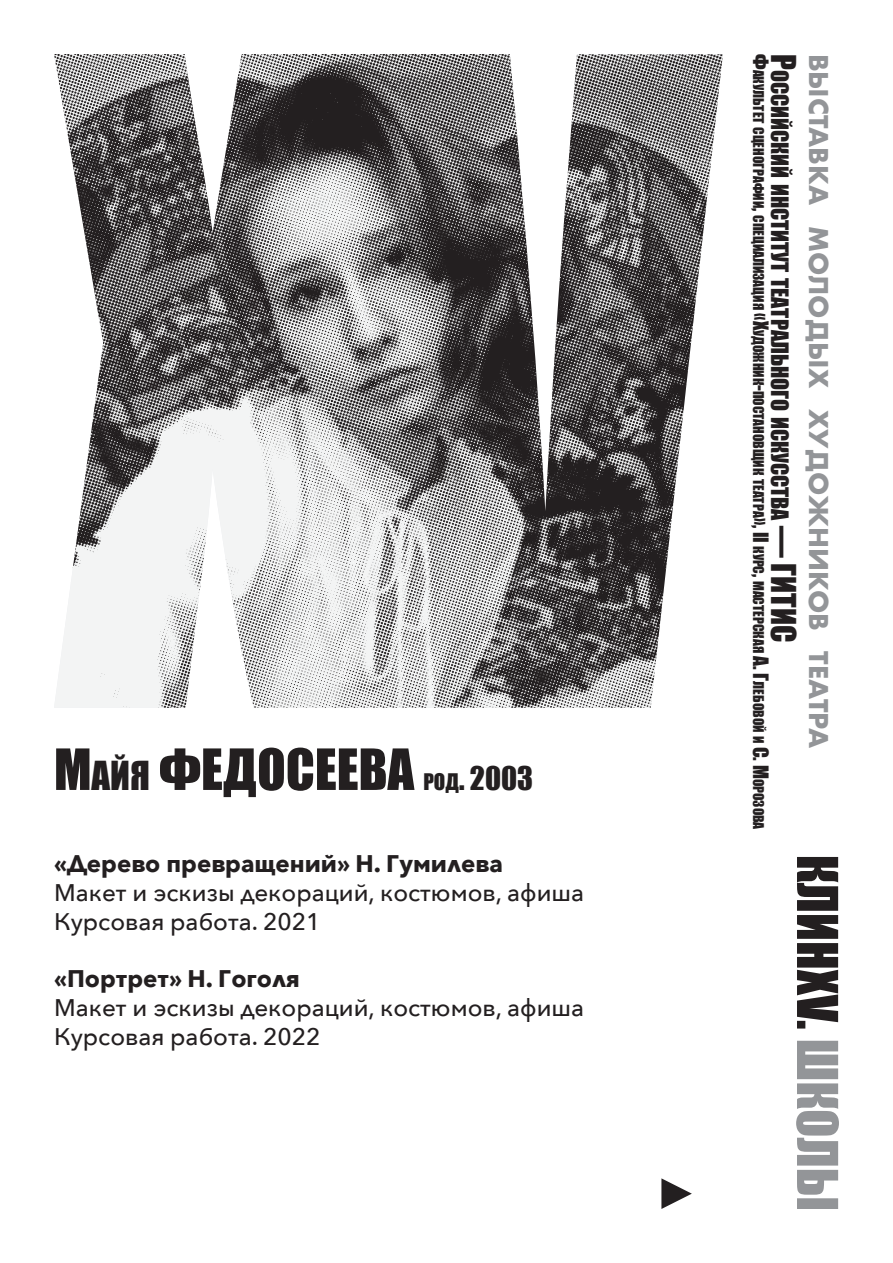
<style>
.page{position:relative;width:893px;height:1263px;background:#fff}
.page>*{position:absolute;margin:0;border:0;box-sizing:border-box;transform-origin:0 0}
.t1{font:52.5px "Impact";color:#231f20}
.t2{font:30px "Impact";color:#231f20}
.t3{font:700 25.2px "Futura";color:#939598}
.t4{font:500 24px/28.8px "Avenir Next";color:#231f20}
.t5{font:700 24px "Avenir Next";color:#231f20}
.t6{font:22.05px "Impact";color:#231f20}
.t7{font:13.65px "Impact";color:#231f20}
.s1{font-size:36.75px}
.s2{font-size:21px}
.s3{font-size:19.5px}
.s4{font-size:31.5px}
</style>
<div class="page">
<img style="left:54px;top:54px;width:669px;height:654px">
<svg style="left:796px;top:1041px;width:43px;height:168px"></svg>
<svg style="left:797px;top:857px;width:41px;height:171px"></svg>
<svg style="left:661px;top:1178px;width:31px;height:31px"></svg>
<h1 class="t1" style="left:54px;top:729px;width:135px">М<span class="s1">айя</span> ФЕДОСЕЕВА</h1>
<p class="t2" style="left:423px;top:755px;width:111px"><span class="s2">род</span>. 2003</p>
<p class="t5" style="left:54px;top:843px;width:451px">«Дерево превращений» Н. Гумилева</p>
<p class="t4" style="left:54px;top:877px;width:532px">Макет и эскизы декораций, костюмов, афиша<br>Курсовая работа. 2021</p>
<p class="t5" style="left:54px;top:958px;width:247px">«Портрет» Н. Гоголя</p>
<p class="t4" style="left:54px;top:992px;width:532px">Макет и эскизы декораций, костюмов, афиша<br>Курсовая работа. 2022</p>
<p class="t7" style="left:769px;top:54px;width:777px;rotate:90deg"><span class="s3">Ф</span>акультет сценографии<span class="s3">,</span> специализация <span class="s3">«Х</span>удожник<span class="s3">-</span>постановщик театра<span class="s3">», II</span> курс<span class="s3">,</span> мастерская <span class="s3">А. Г</span>лебовой и <span class="s3">С. М</span>орозова</p>
<p class="t6" style="left:797px;top:54px;width:587px;rotate:90deg"><span class="s4">Р</span>оссийский институт театрального искусства <span class="s4">— ГИТИС</span></p>
<p class="t3" style="left:837px;top:54px;width:696px;rotate:90deg">выставка молодых художников театра</p>
</div>
